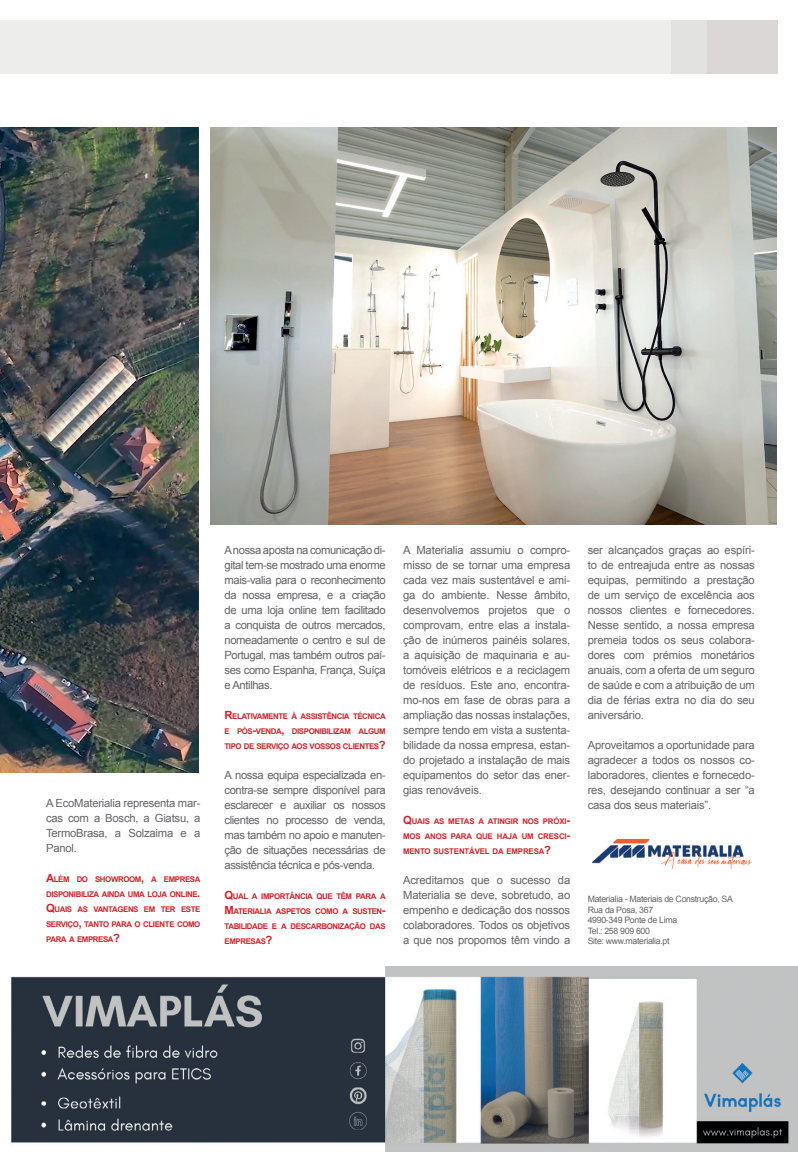
<style>
.page{position:relative;width:798px;height:1152px;background:#fff}
.page>*{position:absolute;margin:0;border:0;box-sizing:border-box;transform-origin:0 0}
.t1{font:11.25px/15px "Arial";letter-spacing:-.015em;color:#636366;text-align:justify}
.t2{font:8.75px "Arial";letter-spacing:-.035em;color:#636366}
.t3{font:700 7.88px/15px "Arial";letter-spacing:-.05em;color:#d1232a;text-align:justify}
.s1{font-size:11.25px}
</style>
<div class="page">
<div style="left:0;top:20px;width:777px;height:54px;background:#ededec"></div>
<div style="left:671px;top:20px;width:35px;height:54px;background:#e2e2e1"></div>
<div style="left:706px;top:20px;width:71px;height:54px;background:#dad7d6"></div>
<img style="left:11px;top:967px;width:786px;height:185px">
<img style="left:0;top:128px;width:198px;height:644px">
<img style="left:211px;top:128px;width:565px;height:396px">
<img style="left:592px;top:839px;width:159px;height:29px">
<p class="t1" style="left:46px;top:795px;width:156px">A EcoMaterialia representa mar&shy;cas com a Bosch, a Giatsu, a TermoBrasa, a Solzaima e a Panol.</p>
<p class="t3" style="left:46px;top:871px;width:156px"><span class="s1">A</span>LÉM DO SHOWROOM<span class="s1">,</span> A EMPRESA DISPONIBILIZA AINDA UMA LOJA ONLINE<span class="s1">.<br>Q</span>UAIS AS VANTAGENS EM TER ESTE SERVIÇO<span class="s1">,</span> TANTO PARA O CLIENTE COMO PARA A EMPRESA<span class="s1">?</span></p>
<p class="t1" style="left:224px;top:543px;width:163px">A nossa aposta na comunicação di&shy;gital tem-se mostrado uma enorme mais-valia para o reconhecimento da nossa empresa, e a criação de uma loja online tem facilitado a conquista de outros mercados, nomeadamente o centro e sul de Portugal, mas também outros paí&shy;ses como Espanha, França, Suíça e Antilhas.</p>
<p class="t3" style="left:224px;top:709px;width:163px"><span class="s1">R</span>ELATIVAMENTE À ASSISTÊNCIA TÉCNICA E PÓS<span class="s1">-</span>VENDA<span class="s1">,</span> DISPONIBILIZAM ALGUM TIPO DE SERVIÇO AOS VOSSOS CLIENTES<span class="s1">?</span></p>
<p class="t1" style="left:224px;top:768px;width:163px">A nossa equipa especializada en&shy;contra-se sempre disponível para esclarecer e auxiliar os nossos clientes no processo de venda, mas também no apoio e manuten&shy;ção de situações necessárias de assistência técnica e pós-venda.</p>
<p class="t3" style="left:224px;top:889px;width:163px"><span class="s1">Q</span>UAL A IMPORTÂNCIA QUE TÊM PARA A <span class="s1">M</span>ATERIALIA ASPETOS COMO A SUSTEN<span class="s1">-</span>TABILIDADE E A DESCARBONIZAÇÃO DAS EMPRESAS<span class="s1">?</span></p>
<p class="t1" style="left:403px;top:543px;width:169px">A Materialia assumiu o compro&shy;misso de se tornar uma empresa cada vez mais sustentável e ami&shy;ga do ambiente. Nesse âmbito, desenvolvemos projetos que o comprovam, entre elas a instala&shy;ção de inúmeros painéis solares, a aquisição de maquinaria e au&shy;tomóveis elétricos e a reciclagem de resíduos. Este ano, encontra&shy;mo-nos em fase de obras para a ampliação das nossas instalações, sempre tendo em vista a sustenta&shy;bilidade da nossa empresa, estan&shy;do projetado a instalação de mais equipamentos do setor das ener&shy;gias renováveis.</p>
<p class="t3" style="left:403px;top:814px;width:169px"><span class="s1">Q</span>UAIS AS METAS A ATINGIR NOS PRÓXI<span class="s1">-</span>MOS ANOS PARA QUE HAJA UM CRESCI<span class="s1">-</span>MENTO SUSTENTÁVEL DA EMPRESA<span class="s1">?</span></p>
<p class="t1" style="left:403px;top:873px;width:168px">Acreditamos que o sucesso da Materialia se deve, sobretudo, ao empenho e dedicação dos nossos colaboradores. Todos os objetivos a que nos propomos têm vindo a</p>
<p class="t1" style="left:587px;top:543px;width:169px">ser alcançados graças ao espíri&shy;to de entreajuda entre as nossas equipas, permitindo a prestação de um serviço de excelência aos nossos clientes e fornecedores.<br>Nesse sentido, a nossa empresa premeia todos os seus colabora&shy;dores com prémios monetários anuais, com a oferta de um seguro de saúde e com a atribuição de um dia de férias extra no dia do seu aniversário.</p>
<p class="t1" style="left:587px;top:738px;width:169px">Aproveitamos a oportunidade para agradecer a todos os nossos co&shy;laboradores, clientes e fornecedo&shy;res, desejando continuar a ser “a casa dos seus materiais”.</p>
<p class="t2" style="left:587px;top:893px;width:147px">Materialia - Materiais de Construção, SA</p>
<p class="t2" style="left:587px;top:904px;width:67px">Rua da Posa, 367</p>
<p class="t2" style="left:587px;top:914px;width:91px">4990-349 Ponte de Lima</p>
<p class="t2" style="left:587px;top:925px;width:64px">Tel.: 258 909 600</p>
<p class="t2" style="left:587px;top:935px;width:83px">Site: www.materialia.pt</p>
</div>
